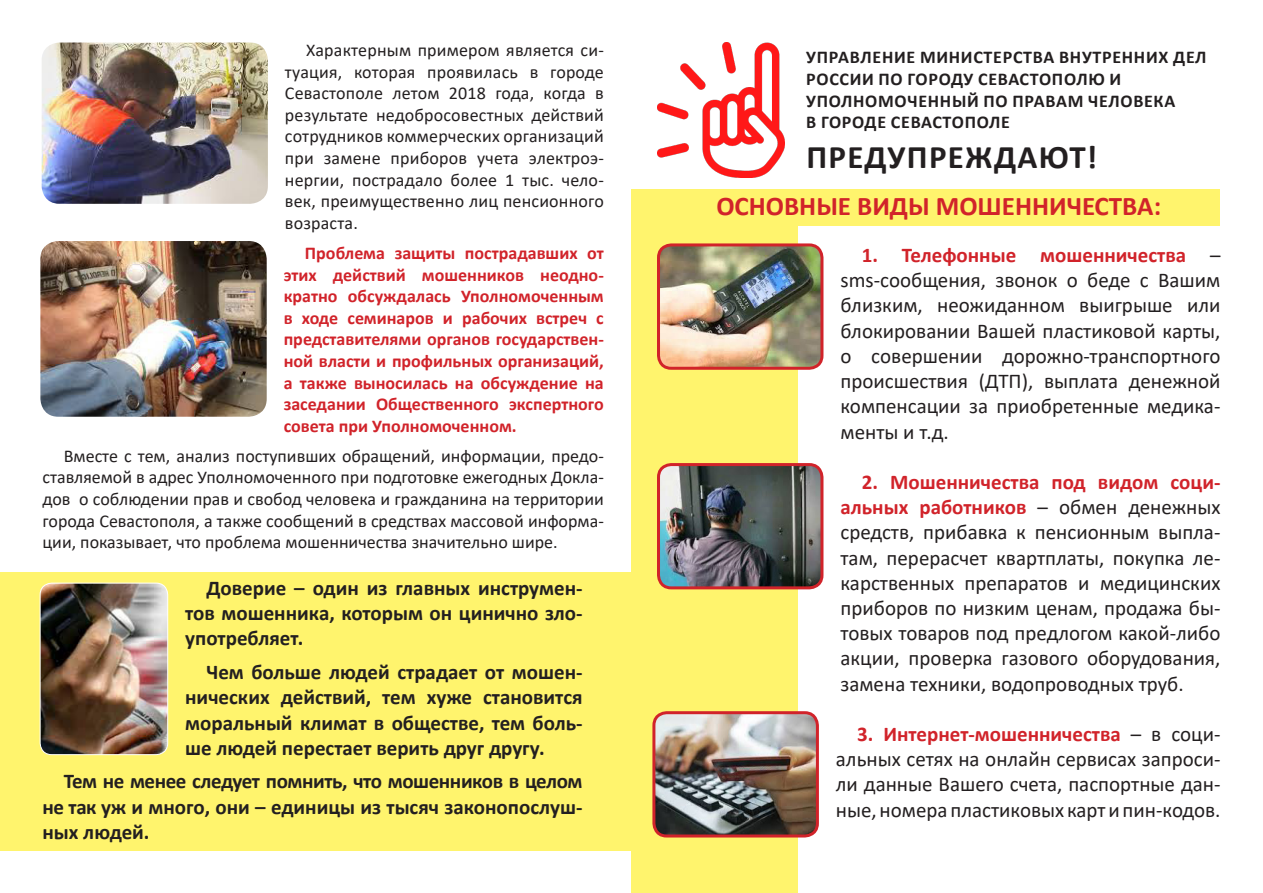
<style>
.page{position:relative;width:1263px;height:893px;background:#fff}
.page>*{position:absolute;margin:0;border:0;box-sizing:border-box;transform-origin:0 0}
.t1{font:700 33px "Calibri";letter-spacing:.04em;color:#231f20}
.t2{font:700 27px "Calibri";color:#d1232a}
.t3{font:21px/25.2px "Calibri";color:#231f20;text-align:justify}
.t4{font:700 21px/25.2px "Calibri";color:#231f20;text-align:justify}
.t5{font:18px/21.6px "Calibri";color:#231f20;text-align:justify}
.t6{font:700 18px/21.6px "Calibri";color:#d1232a;text-align:justify}
.t7{font:700 18px "Calibri";letter-spacing:.04em;color:#231f20}
.s1{font-weight:700;color:#d1232a}
</style>
<div class="page">
<div style="left:0;top:572px;width:631px;height:278px;background:#fff46d"></div>
<div style="left:631px;top:226px;width:167px;height:667px;background:#fff46d"></div>
<div style="left:631px;top:189px;width:589px;height:37px;background:#fff46d"></div>
<img style="left:661px;top:247px;width:161px;height:119px">
<div style="left:657px;top:243px;width:166px;height:127px;border:3px solid #d1232a;border-radius:13px"></div>
<img style="left:658px;top:466px;width:164px;height:122px">
<div style="left:657px;top:463px;width:166px;height:126px;border:3px solid #d1232a;border-radius:13px"></div>
<img style="left:656px;top:715px;width:160px;height:121px">
<div style="left:652px;top:711px;width:167px;height:126px;border:3px solid #d1232a;border-radius:13px"></div>
<img style="left:657px;top:43px;width:128px;height:134px">
<img style="left:40px;top:583px;width:128px;height:172px">
<div style="left:40px;top:583px;width:128px;height:172px;border:1px solid #fff;border-radius:12px"></div>
<img style="left:42px;top:43px;width:226px;height:161px">
<img style="left:40px;top:241px;width:227px;height:176px">
<p class="t5" style="left:285px;top:39px;width:320px;text-indent:21px">Характерным примером является си&shy;туация, которая проявилась в городе Севастополе летом 2018 года, когда в результате недобросовестных действий сотрудников коммерческих организаций при замене приборов учета электроэ&shy;нергии, пострадало более 1 тыс. чело&shy;век, преимущественно лиц пенсионного возраста.</p>
<p class="t6" style="left:284px;top:242px;width:322px;text-indent:21px">Проблема защиты пострадавших от этих действий мошенников неодно&shy;кратно обсуждалась Уполномоченным в ходе семинаров и рабочих встреч с представителями органов государствен&shy;ной власти и профильных организаций, а также выносилась на обсуждение на заседании Общественного экспертного совета при Уполномоченном.</p>
<p class="t5" style="left:43px;top:445px;width:563px;text-indent:21px">Вместе с тем, анализ поступивших обращений, информации, предо&shy;ставляемой в адрес Уполномоченного при подготовке ежегодных Докла&shy;дов о соблюдении прав и свобод человека и гражданина на территории города Севастополя, а также сообщений в средствах массовой информа&shy;ции, показывает, что проблема мошенничества значительно шире.</p>
<p class="t4" style="left:185px;top:575px;width:399px;text-indent:21px">Доверие – один из главных инструмен&shy;тов мошенника, которым он цинично зло&shy;употребляет.</p>
<p class="t4" style="left:185px;top:659px;width:399px;text-indent:21px">Чем больше людей страдает от мошен&shy;нических действий, тем хуже становится моральный климат в обществе, тем боль&shy;ше людей перестает верить друг другу.</p>
<p class="t4" style="left:43px;top:768px;width:541px;text-indent:21px">Тем не менее следует помнить, что мошенников в целом не так уж и много, они – единицы из тысяч законопослуш&shy;ных людей.</p>
<p class="t7" style="left:806px;top:45px;width:402px">УПРАВЛЕНИЕ МИНИСТЕРСТВА ВНУТРЕННИХ ДЕЛ</p>
<p class="t7" style="left:806px;top:66px;width:317px">РОССИИ ПО ГОРОДУ СЕВАСТОПОЛЮ И</p>
<p class="t7" style="left:806px;top:88px;width:371px">УПОЛНОМОЧЕННЫЙ ПО ПРАВАМ ЧЕЛОВЕКА</p>
<p class="t7" style="left:806px;top:110px;width:205px">В ГОРОДЕ СЕВАСТОПОЛЕ</p>
<p class="t1" style="left:806px;top:134px;width:292px">ПРЕДУПРЕЖДАЮТ!</p>
<p class="t2" style="left:716px;top:187px;width:446px">ОСНОВНЫЕ ВИДЫ МОШЕННИЧЕСТВА:</p>
<p class="t3" style="left:840px;top:242px;width:381px;text-indent:21px"><span class="s1">1. Телефонные мошенничества</span> – sms-сообщения, звонок о беде с Вашим близким, неожиданном выигрыше или блокировании Вашей пластиковой карты, о совершении дорожно-транспортного происшествия (ДТП), выплата денежной компенсации за приобретенные медика&shy;менты и т.д.</p>
<p class="t3" style="left:840px;top:469px;width:381px;text-indent:21px"><span class="s1">2. Мошенничества под видом соци&shy;альных работников</span> – обмен денежных средств, прибавка к пенсионным выпла&shy;там, перерасчет квартплаты, покупка ле&shy;карственных препаратов и медицинских приборов по низким ценам, продажа бы&shy;товых товаров под предлогом какой-либо акции, проверка газового оборудования, замена техники, водопроводных труб.</p>
<p class="t3" style="left:836px;top:721px;width:386px;text-indent:21px"><span class="s1">3. Интернет-мошенничества</span> – в соци&shy;альных сетях на онлайн сервисах запроси&shy;ли данные Вашего счета, паспортные дан&shy;ные, номера пластиковых карт и пин-кодов.</p>
</div>
